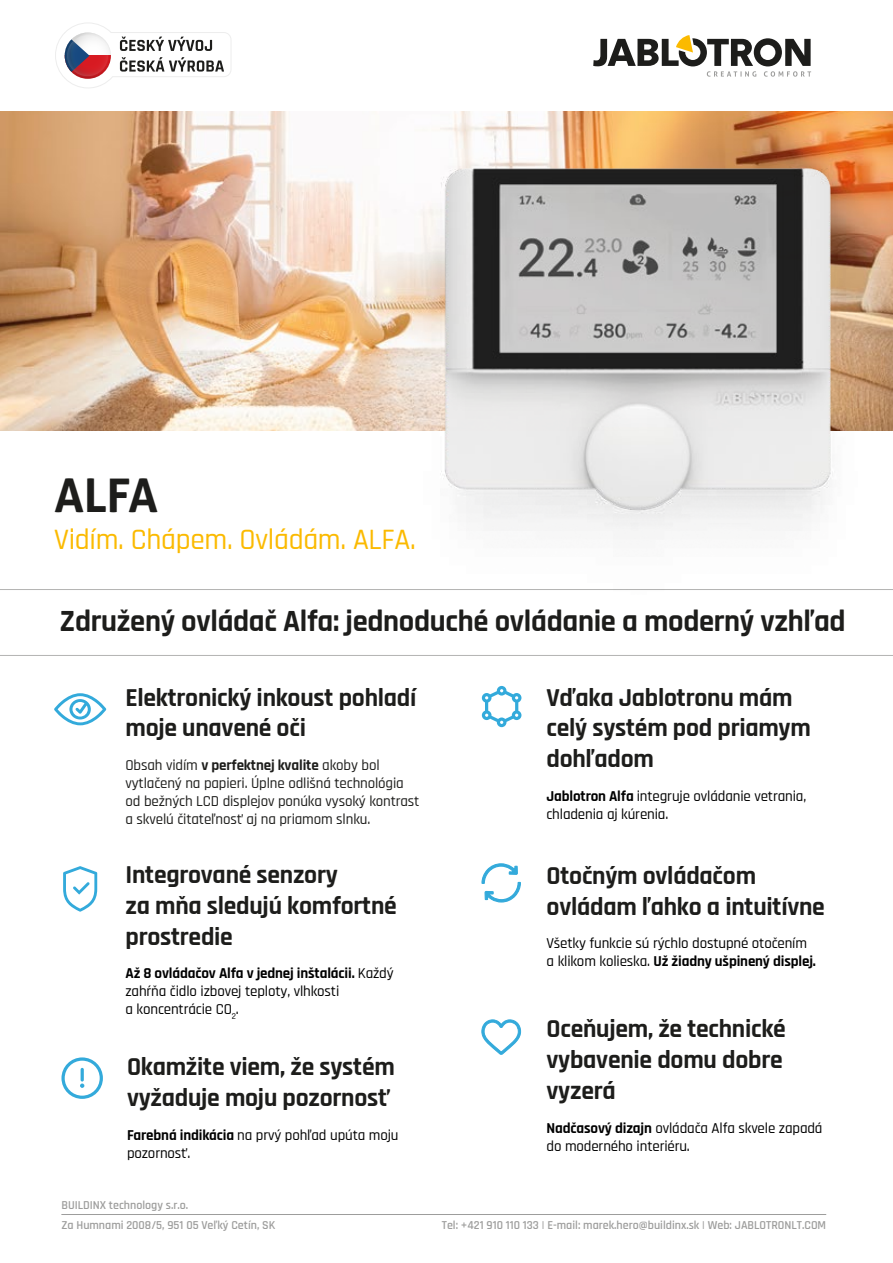
<style>
.page{position:relative;width:893px;height:1263px;background:#fff}
.page>*{position:absolute;margin:0;border:0;box-sizing:border-box;transform-origin:0 0}
.t1{font:700 46.5px "Aller";color:#1d1d1b}
.t2{font:700 30.6px "Rajdhani";letter-spacing:-.01em;color:#1d1d1b}
.t3{font:500 29.4px "Rajdhani";letter-spacing:-.01em;color:#fbba00}
.t4{font:700 25.65px/30.8px "Rajdhani";letter-spacing:-.01em;color:#1d1d1b}
.t5{font:500 15px/18px "Rajdhani";letter-spacing:-.01em;color:#000101}
.t6{font:500 15px/18px "Rajdhani";letter-spacing:-.01em;color:#1d1d1b}
.t7{font:600 12px "Rajdhani";color:#9d9d9c}
.s1{font-weight:700}
</style>
<div class="page">
<svg style="left:54px;top:693px;width:52px;height:32px"></svg>
<svg style="left:63px;top:866px;width:34px;height:46px"></svg>
<svg style="left:481px;top:1019px;width:40px;height:36px"></svg>
<svg style="left:61px;top:1057px;width:42px;height:42px"></svg>
<svg style="left:482px;top:686px;width:39px;height:41px"></svg>
<svg style="left:481px;top:863px;width:40px;height:40px"></svg>
<img style="left:0;top:111px;width:893px;height:319px">
<svg style="left:593px;top:35px;width:218px;height:42px"></svg>
<svg style="left:55px;top:23px;width:176px;height:65px"></svg>
<hr style="left:0;top:655px;width:893px;height:1px;background:#b3b3b2">
<hr style="left:0;top:589px;width:893px;height:1px;background:#b3b3b2">
<img style="left:414px;top:168px;width:443px;height:371px">
<hr style="left:61px;top:1214px;width:765px;height:1px;background:#9d9d9c">
<h1 class="t1" style="left:54px;top:467px;width:105px">ALFA</h1>
<h3 class="t3" style="left:54px;top:523px;width:363px">Vidím. Chápem. Ovládám. ALFA.</h3>
<h2 class="t2" style="left:59px;top:603px;width:788px">Združený ovládač Alfa: jednoduché ovládanie a moderný vzhľad</h2>
<h3 class="t4" style="left:126px;top:683px;width:292px">Elektronický inkoust pohladí moje unavené oči</h3>
<p class="t6" style="left:126px;top:757px;width:295px">Obsah vidím <span class="s1">v perfektnej kvalite</span> akoby bol vytlačený na papieri. Úplne odlišná technológia od bežných LCD displejov ponúka vysoký kontrast a skvelú čitateľnosť aj na priamom slnku.</p>
<h3 class="t4" style="left:126px;top:860px;width:273px">Integrované senzory<br>za mňa sledujú komfortné prostredie</h3>
<p class="t5" style="left:126px;top:965px;width:270px"><span class="s1">Až 8 ovládačov Alfa v jednej inštalácii.</span> Každý zahŕňa čidlo izbovej teploty, vlhkosti<br>a koncentrácie CO<sub>2</sub>.</p>
<h3 class="t4" style="left:127px;top:1052px;width:269px">Okamžite viem, že systém vyžaduje moju pozornosť</h3>
<p class="t5" style="left:127px;top:1126px;width:273px"><span class="s1">Farebná indikácia</span> na prvý pohľad upúta moju pozornosť.</p>
<p class="t7" style="left:61px;top:1197px;width:128px">BUILDINX technology s.r.o.</p>
<p class="t7" style="left:61px;top:1218px;width:216px">Za Humnami 2008/5, 951 05 Veľký Cetín, SK</p>
<h3 class="t4" style="left:546px;top:683px;width:266px">Vďaka Jablotronu mám celý systém pod priamym dohľadom</h3>
<p class="t5" style="left:546px;top:787px;width:261px"><span class="s1">Jablotron Alfa</span> integruje ovládanie vetrania, chladenia aj kúrenia.</p>
<h3 class="t4" style="left:547px;top:861px;width:280px">Otočným ovládačom ovládam ľahko a intuitívne</h3>
<p class="t5" style="left:547px;top:935px;width:271px">Všetky funkcie sú rýchlo dostupné otočením a klikom kolieska. <span class="s1">Už žiadny ušpinený displej.</span></p>
<h3 class="t4" style="left:547px;top:1014px;width:241px">Oceňujem, že technické vybavenie domu dobre vyzerá</h3>
<p class="t5" style="left:547px;top:1119px;width:277px"><span class="s1">Nadčasový dizajn</span> ovládača Alfa skvele zapadá do moderného interiéru.</p>
<p class="t7" style="left:442px;top:1218px;width:386px">Tel: +421 910 110 133 | E-mail: marek.hero@buildinx.sk | Web: JABLOTRONLT.COM</p>
</div>
